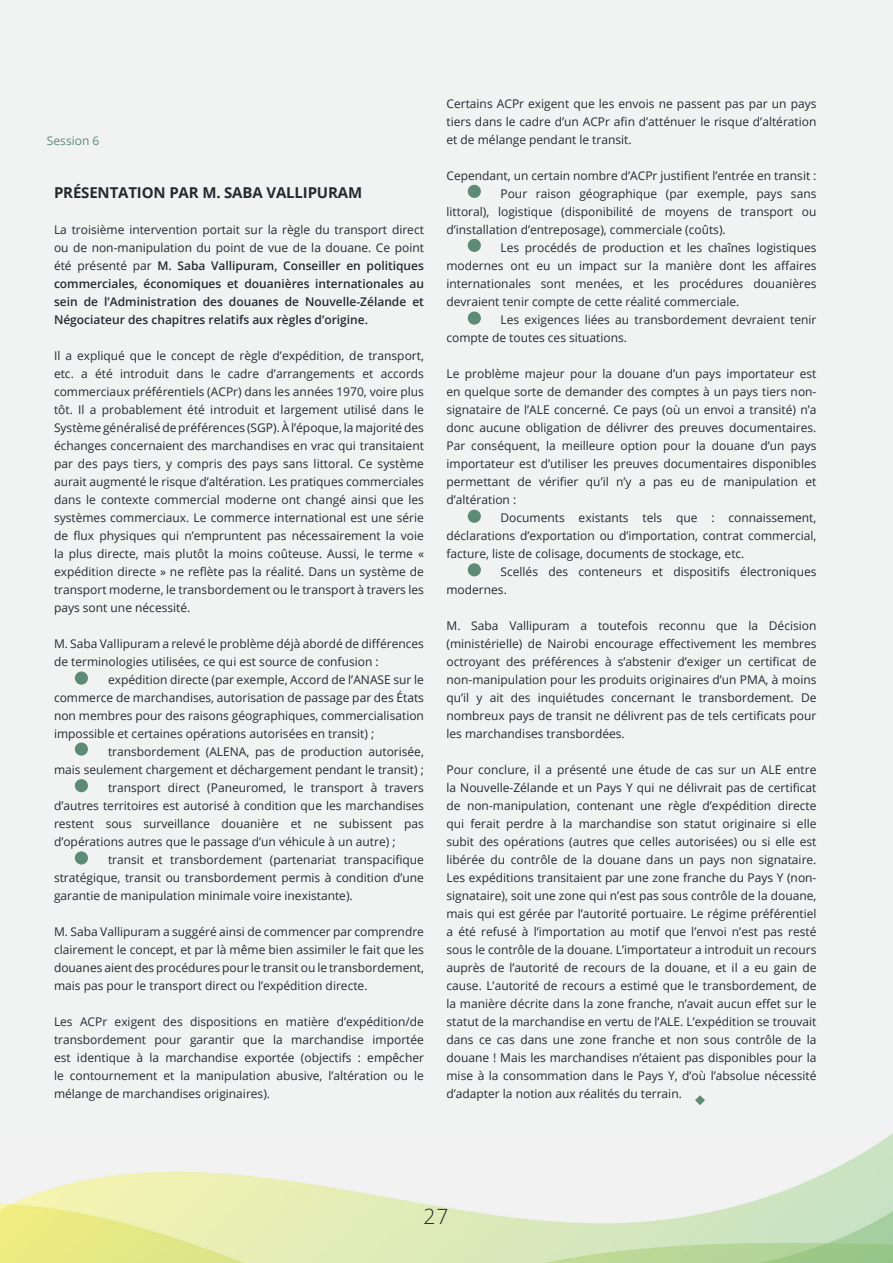
<style>
.page{position:relative;width:893px;height:1263px;background:#f1f2f2}
.page>*{position:absolute;margin:0;border:0;box-sizing:border-box;transform-origin:0 0}
.Large_Title{font:300 21px "Open Sans";color:#252a31}
.Title_-_Align_Left{font:700 15px "Open Sans";letter-spacing:-.01em;color:#252a31}
.Body_Text{font:12px/18px "Open Sans";color:#252a31;text-align:justify}
.Body_Text-2{font:600 12px/18px "Open Sans";color:#252a31;text-align:justify}
.Section_Title{font:12px "Open Sans";color:#5e8b75}
.s1{font-weight:400}
</style>
<div class="page">
<img style="left:0;top:1133px;width:893px;height:130px">
<div style="left:75px;top:779px;width:13px;height:13px;background:#5e8b75;border-radius:50%"></div>
<div style="left:75px;top:742px;width:13px;height:14px;background:#5e8b75;border-radius:50%"></div>
<div style="left:75px;top:671px;width:13px;height:14px;background:#5e8b75;border-radius:50%"></div>
<div style="left:75px;top:851px;width:13px;height:13px;background:#5e8b75;border-radius:50%"></div>
<div style="left:468px;top:185px;width:13px;height:13px;background:#5e8b75;border-radius:50%"></div>
<div style="left:468px;top:239px;width:13px;height:13px;background:#5e8b75;border-radius:50%"></div>
<div style="left:468px;top:311px;width:13px;height:14px;background:#5e8b75;border-radius:50%"></div>
<div style="left:468px;top:510px;width:13px;height:13px;background:#5e8b75;border-radius:50%"></div>
<div style="left:468px;top:563px;width:13px;height:13px;background:#5e8b75;border-radius:50%"></div>
<svg style="left:695px;top:1095px;width:10px;height:10px"></svg>
<p class="Section_Title" style="left:47px;top:133px;width:54px">Session 6</p>
<p class="Title_-_Align_Left" style="left:54px;top:182px;width:310px">PRÉSENTATION PAR M. SABA VALLIPURAM</p>
<p class="Body_Text-2" style="left:54px;top:220px;width:371px"><span class="s1">La troisième intervention portait sur la règle du transport direct ou de non-manipulation du point de vue de la douane. Ce point été présenté par</span> M. Saba Vallipuram, Conseiller en politiques commerciales, économiques et douanières internationales au sein de l’Administration des douanes de Nouvelle-Zélande et Négociateur des chapitres relatifs aux règles d’origine.</p>
<p class="Body_Text" style="left:54px;top:346px;width:371px">Il a expliqué que le concept de règle d’expédition, de transport, etc. a été introduit dans le cadre d’arrangements et accords commerciaux préférentiels (ACPr) dans les années 1970, voire plus tôt. Il a probablement été introduit et largement utilisé dans le Système généralisé de préférences (SGP). À l’époque, la majorité des échanges concernaient des marchandises en vrac qui transitaient par des pays tiers, y compris des pays sans littoral. Ce système aurait augmenté le risque d’altération. Les pratiques commerciales dans le contexte commercial moderne ont changé ainsi que les systèmes commerciaux. Le commerce international est une série de flux physiques qui n’empruntent pas nécessairement la voie la plus directe, mais plutôt la moins coûteuse. Aussi, le terme « expédition directe » ne reflète pas la réalité. Dans un système de transport moderne, le transbordement ou le transport à travers les pays sont une nécessité.</p>
<p class="Body_Text" style="left:54px;top:634px;width:371px">M. Saba Vallipuram a relevé le problème déjà abordé de différences de terminologies utilisées, ce qui est source de confusion :</p>
<p class="Body_Text" style="left:54px;top:670px;width:371px;text-indent:54px">expédition directe (par exemple, Accord de l’ANASE sur le commerce de marchandises, autorisation de passage par des États non membres pour des raisons géographiques, commercialisation impossible et certaines opérations autorisées en transit) ;</p>
<p class="Body_Text" style="left:54px;top:742px;width:371px;text-align:right">transbordement (ALENA, pas de production autorisée,<br>mais seulement chargement et déchargement pendant le transit) ;</p>
<p class="Body_Text" style="left:54px;top:778px;width:371px;text-indent:54px">transport direct (Paneuromed, le transport à travers d’autres territoires est autorisé à condition que les marchandises restent sous surveillance douanière et ne subissent pas d’opérations autres que le passage d’un véhicule à un autre) ;</p>
<p class="Body_Text" style="left:54px;top:850px;width:371px;text-indent:54px">transit et transbordement (partenariat transpacifique stratégique, transit ou transbordement permis à condition d’une garantie de manipulation minimale voire inexistante).</p>
<p class="Body_Text" style="left:54px;top:922px;width:371px">M. Saba Vallipuram a suggéré ainsi de commencer par comprendre clairement le concept, et par là même bien assimiler le fait que les douanes aient des procédures pour le transit ou le transbordement, mais pas pour le transport direct ou l’expédition directe.</p>
<p class="Body_Text" style="left:54px;top:1012px;width:371px">Les ACPr exigent des dispositions en matière d’expédition/de transbordement pour garantir que la marchandise importée est identique à la marchandise exportée (objectifs : empêcher le contournement et la manipulation abusive, l’altération ou le mélange de marchandises originaires).</p>
<p class="Body_Text" style="left:446px;top:94px;width:371px">Certains ACPr exigent que les envois ne passent pas par un pays tiers dans le cadre d’un ACPr afin d’atténuer le risque d’altération et de mélange pendant le transit.</p>
<p class="Body_Text" style="left:446px;top:166px;width:371px">Cependant, un certain nombre d’ACPr justifient l’entrée en transit :</p>
<p class="Body_Text" style="left:446px;top:184px;width:371px;text-indent:54px">Pour raison géographique (par exemple, pays sans littoral), logistique (disponibilité de moyens de transport ou d’installation d’entreposage), commerciale (coûts).</p>
<p class="Body_Text" style="left:446px;top:238px;width:371px;text-indent:54px">Les procédés de production et les chaînes logistiques modernes ont eu un impact sur la manière dont les affaires internationales sont menées, et les procédures douanières devraient tenir compte de cette réalité commerciale.</p>
<p class="Body_Text" style="left:446px;top:310px;width:371px;text-indent:54px">Les exigences liées au transbordement devraient tenir compte de toutes ces situations.</p>
<p class="Body_Text" style="left:446px;top:364px;width:371px">Le problème majeur pour la douane d’un pays importateur est en quelque sorte de demander des comptes à un pays tiers non&shy;signataire de l’ALE concerné. Ce pays (où un envoi a transité) n’a donc aucune obligation de délivrer des preuves documentaires.<br>Par conséquent, la meilleure option pour la douane d’un pays importateur est d’utiliser les preuves documentaires disponibles permettant de vérifier qu’il n’y a pas eu de manipulation et d’altération :</p>
<p class="Body_Text" style="left:446px;top:508px;width:371px;text-indent:54px">Documents existants tels que : connaissement, déclarations d’exportation ou d’importation, contrat commercial, facture, liste de colisage, documents de stockage, etc.</p>
<p class="Body_Text" style="left:446px;top:562px;width:371px;text-indent:54px">Scellés des conteneurs et dispositifs électroniques modernes.</p>
<p class="Body_Text" style="left:446px;top:616px;width:371px">M. Saba Vallipuram a toutefois reconnu que la Décision (ministérielle) de Nairobi encourage effectivement les membres octroyant des préférences à s’abstenir d’exiger un certificat de non-manipulation pour les produits originaires d’un PMA, à moins qu’il y ait des inquiétudes concernant le transbordement. De nombreux pays de transit ne délivrent pas de tels certificats pour les marchandises transbordées.</p>
<p class="Body_Text" style="left:446px;top:760px;width:371px">Pour conclure, il a présenté une étude de cas sur un ALE entre la Nouvelle-Zélande et un Pays Y qui ne délivrait pas de certificat de non-manipulation, contenant une règle d’expédition directe qui ferait perdre à la marchandise son statut originaire si elle subit des opérations (autres que celles autorisées) ou si elle est libérée du contrôle de la douane dans un pays non signataire.<br>Les expéditions transitaient par une zone franche du Pays Y (non&shy;signataire), soit une zone qui n’est pas sous contrôle de la douane, mais qui est gérée par l’autorité portuaire. Le régime préférentiel a été refusé à l’importation au motif que l’envoi n’est pas resté sous le contrôle de la douane. L’importateur a introduit un recours auprès de l’autorité de recours de la douane, et il a eu gain de cause. L’autorité de recours a estimé que le transbordement, de la manière décrite dans la zone franche, n’avait aucun effet sur le statut de la marchandise en vertu de l’ALE. L’expédition se trouvait dans ce cas dans une zone franche et non sous contrôle de la douane ! Mais les marchandises n’étaient pas disponibles pour la mise à la consommation dans le Pays Y, d’où l’absolue nécessité d’adapter la notion aux réalités du terrain.</p>
<p class="Large_Title" style="left:423px;top:1202px;width:27px">27</p>
</div>
